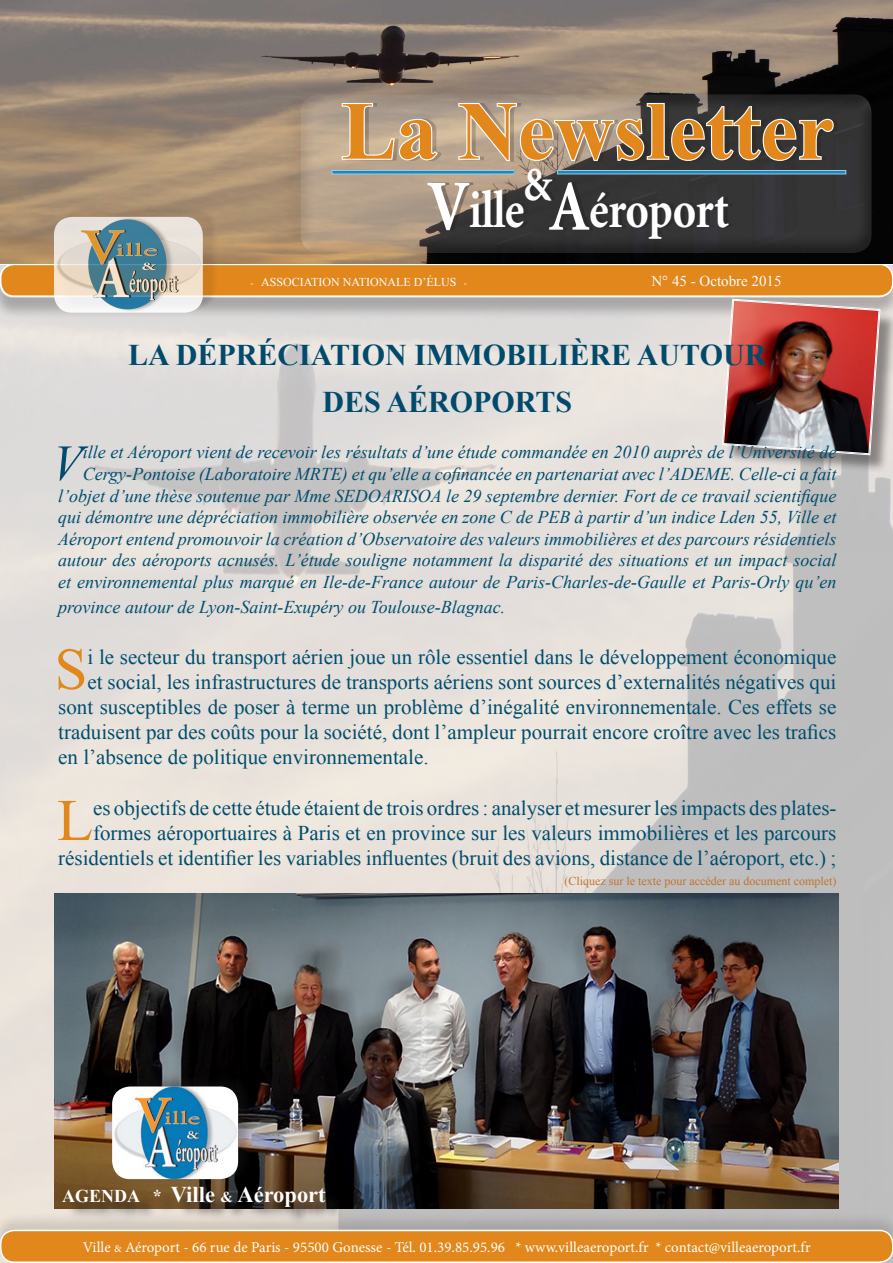
<style>
.page{position:relative;width:893px;height:1263px;background:#fff}
.page>*{position:absolute;margin:0;border:0;box-sizing:border-box;transform-origin:0 0}
.t1{font:700 82.5px "Times New Roman";color:#e2871c}
.t2{font:700 72px "Minion";color:#fff}
.t3{font:700 67.5px "Minion";letter-spacing:-.01em;color:#fff}
.No_Spacing{font:59.1px "Times New Roman";color:#e2871c}
.t4{font:700 52.65px "Minion";letter-spacing:-.015em;color:#fff;scale:.85 1}
.No_Spacing-2{font:italic 50.55px "Times New Roman";color:#004d6d}
.No_Spacing-3{font:700 30px "Times New Roman";color:#004b6c}
.Text_body{font:700 22.5px "Times New Roman";color:#fff}
.No_Spacing-4{font:21px/25.2px "Times New Roman";color:#004d6d;text-align:right}
.No_Spacing-5{font:italic 18px/21.6px "Times New Roman";color:#004d6d;text-align:right}
.t5{font:15px "Minion Pro";color:#fff}
.t6{font:15px "Times New Roman";color:#fbfdfe}
.No_Spacing-6{font:12px "Times New Roman";color:#c0742c}
.t7{font:12px "Times New Roman";color:#fff}
.s1{font-size:72px}
.s2{font-size:90px}
.s3{font-size:9px}
.s4{font-size:18px}
.s5{font-size:15px}
.s6{font-size:10.5px}
</style>
<div class="page">
<img style="left:0;top:266px;width:893px;height:946px">
<img style="left:0;top:0;width:893px;height:264px">
<div style="left:279px;top:59px;width:588px;height:175px;background:#231f20;opacity:.28"></div>
<div style="left:282px;top:64px;width:601px;height:190px;background:#231f20;opacity:.5"></div>
<div style="left:0;top:1212px;width:893px;height:51px;background:#231f20;opacity:.15"></div>
<div style="left:1px;top:1230px;width:892px;height:32px;background:#e2871c;border-radius:14px"></div>
<div style="left:0;top:1230px;width:893px;height:33px;border:2px solid #fff;border-radius:14px"></div>
<div style="left:0;top:267px;width:893px;height:52px;background:#231f20;opacity:.15"></div>
<div style="left:1px;top:264px;width:892px;height:32px;background:#e2871c;border-radius:14px"></div>
<div style="left:0;top:264px;width:893px;height:33px;border:2px solid #fff;border-radius:14px"></div>
<div style="left:282px;top:76px;width:590px;height:177px;background:#231f20;opacity:.28"></div>
<div style="left:285px;top:82px;width:602px;height:190px;background:#231f20;opacity:.5"></div>
<div style="left:60px;top:205px;width:158px;height:105px;background:#231f20;opacity:.13"></div>
<svg style="left:54px;top:217px;width:149px;height:96px;background:#b2bab7"></svg>
<svg style="left:331px;top:102px;width:516px;height:73px;background:#8d8982"></svg>
<div style="left:432px;top:175px;width:301px;height:58px;background:#231f20;opacity:.35"></div>
<div style="left:725px;top:301px;width:168px;height:172px;background:#231f20;opacity:.48"></div>
<img style="left:722px;top:295px;width:158px;height:160px">
<div style="left:723px;top:300px;width:156px;height:154px;border:1px solid #fff;border-radius:10px"></div>
<img style="left:54px;top:893px;width:785px;height:316px">
<div style="left:112px;top:1074px;width:142px;height:109px;background:#231f20;opacity:.31"></div>
<img style="left:112px;top:1086px;width:126px;height:93px">
<div style="left:66px;top:1189px;width:277px;height:36px;background:#231f20;opacity:.75"></div>
<p class="t1" style="left:341px;top:74px;width:494px">La Newsletter</p>
<p class="t1" style="left:340px;top:85px;width:494px">La Newsletter</p>
<p class="t4" style="left:427px;top:183px;width:356px"><span class="s1">V</span>ille<sup>&amp;</sup><span class="s1">A</span>éroport</p>
<p class="t2" style="left:346px;top:184px;width:159px"><span class="s2">V</span>ille</p>
<p class="t3" style="left:557px;top:187px;width:276px"><span class="s2">A</span>éroport</p>
<p class="t7" style="left:250px;top:274px;width:218px"><span class="s3">-</span> ASSOCIATION NATIONALE D’ÉLUS <span class="s3">-</span></p>
<p class="t6" style="left:651px;top:271px;width:132px">N° 45 - Octobre 2015</p>
<p class="t6" style="left:640px;top:271px;width:154px">N° 40 <span class="s3">-</span> S- ep embre 2014</p>
<p class="No_Spacing-3" style="left:128px;top:334px;width:640px">LA DÉPRÉCIATION IMMOBILIÈRE AUTOUR</p>
<p class="No_Spacing-3" style="left:322px;top:381px;width:251px">DES AÉROPORTS</p>
<p class="No_Spacing-5" style="left:58px;top:441px;width:780px">ille et Aéroport vient de recevoir les résultats d’une étude commandée en 2010 auprès de l’Université de Cergy-Pontoise (Laboratoire MRTE) et qu’elle a cofinancée en partenariat avec l’ADEME. Celle-ci a fait l’objet d’une thèse soutenue par Mme SEDOARISOA le 29 septembre dernier. Fort de ce travail scientifique qui démontre une dépréciation immobilière observée en zone C de PEB à partir d’un indice Lden 55, Ville et Aéroport entend promouvoir la création d’Observatoire des valeurs immobilières et des parcours résidentiels autour des aéroports acnusés. L’étude souligne notamment la disparité des situations et un impact social et environnemental plus marqué en Ile-de-France autour de Paris-Charles-de-Gaulle et Paris-Orly qu’en</p>
<p class="No_Spacing-5" style="left:58px;top:596px;width:449px">province autour de Lyon-Saint-Exupéry ou Toulouse-Blagnac.</p>
<p class="No_Spacing" style="left:55px;top:629px;width:34px">S</p>
<p class="No_Spacing-4" style="left:87px;top:644px;width:750px">i le secteur du transport aérien joue un rôle essentiel dans le développement économique</p>
<p class="No_Spacing-2" style="left:52px;top:428px;width:32px">V</p>
<p class="No_Spacing-4" style="left:87px;top:669px;width:750px">et social, les infrastructures de transports aériens sont sources d’externalités négatives qui</p>
<p class="No_Spacing-4" style="left:58px;top:694px;width:780px">sont susceptibles de poser à terme un problème d’inégalité environnementale. Ces effets se</p>
<p class="No_Spacing-4" style="left:58px;top:719px;width:780px">traduisent par des coûts pour la société, dont l’ampleur pourrait encore croître avec les trafics</p>
<p class="No_Spacing-4" style="left:58px;top:744px;width:372px">en l’absence de politique environnementale.</p>
<p class="No_Spacing" style="left:57px;top:780px;width:38px">L</p>
<p class="No_Spacing-4" style="left:58px;top:795px;width:780px">es objectifs de cette étude étaient de trois ordres : analyser et mesurer les impacts des plates&shy;formes aéroportuaires à Paris et en province sur les valeurs immobilières et les parcours résidentiels et identifier les variables influentes (bruit des avions, distance de l’aéroport, etc.) ;</p>
<p class="No_Spacing-6" style="left:564px;top:873px;width:273px">(Cliquez sur le texte pour accéder au document complet)</p>
<p class="Text_body" style="left:62px;top:1178px;width:265px"><span class="s4">AGENDA *</span> Ville <span class="s5">&amp;</span> Aéroport</p>
<p class="t5" style="left:83px;top:1237px;width:729px">Ville <span class="s6">&amp;</span> Aéroport - 66 rue de Paris - 95500 Gonesse - Tél. 01.39.85.95.96 * www.villeaeroport.fr * contact@villeaeroport.fr</p>
</div>
